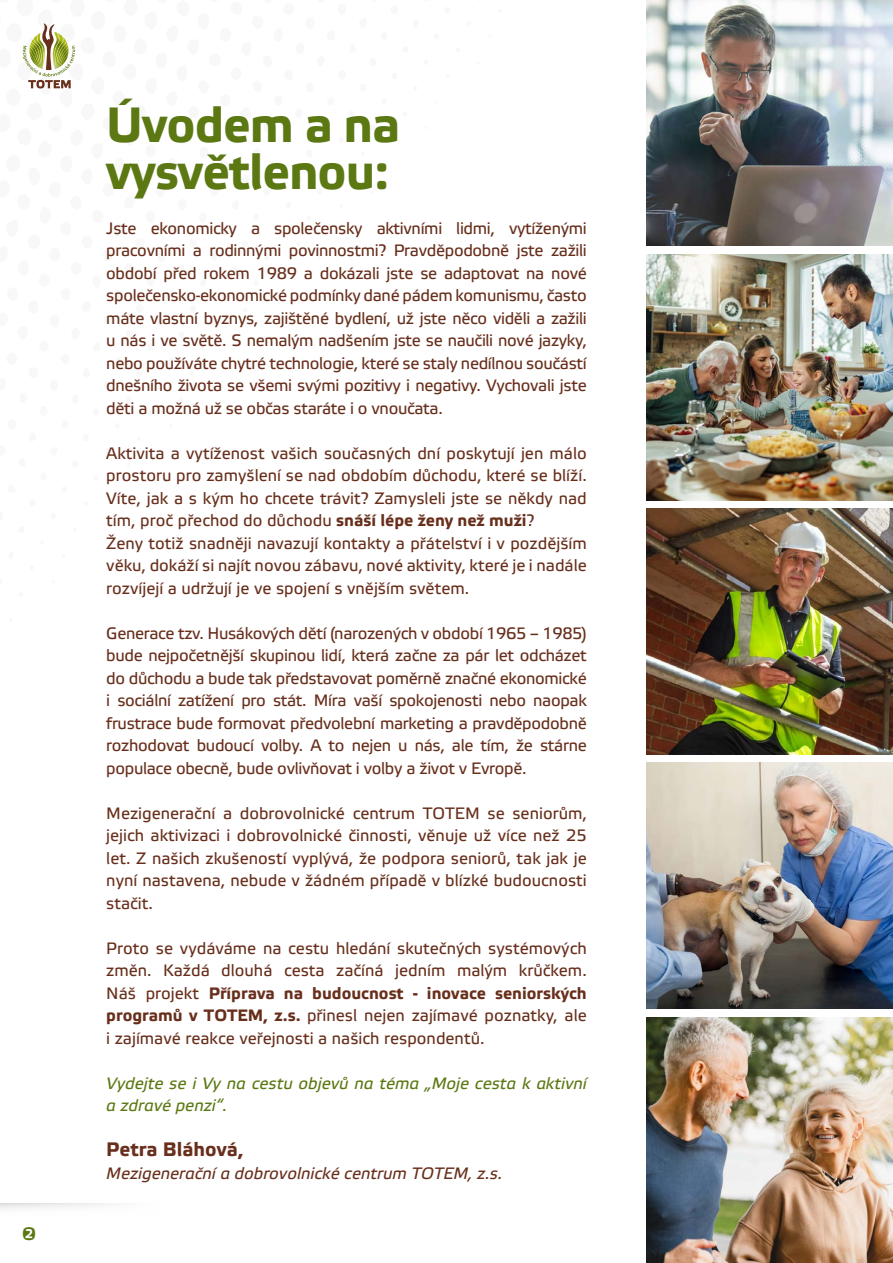
<style>
.page{position:relative;width:893px;height:1263px;background:#fff}
.page>*{position:absolute;margin:0;border:0;box-sizing:border-box;transform-origin:0 0}
.t1{font:700 49.5px/46.5px "Etelka Text Pro";letter-spacing:-.02em;color:#5b7813}
.t2{font:700 19.5px "Etelka Text Pro";color:#682f1c}
.t3{font:700 18px "Etelka Text Pro";color:#5b7813}
.t4{font:16.5px/22.5px "Etelka Text Pro";color:#682f1c;text-align:justify}
.t5{font:italic 16.5px/22.5px "Etelka Text Pro";color:#5b7813}
.t6{font:italic 16.5px "Etelka Text Pro";color:#682f1c}
.s1{font-weight:700}
</style>
<div class="page">
<svg style="left:23px;top:23px;width:52px;height:65px"></svg>
<img style="left:646px;top:763px;width:247px;height:246px">
<img style="left:646px;top:509px;width:247px;height:245px">
<img style="left:646px;top:254px;width:247px;height:246px">
<img style="left:646px;top:0;width:247px;height:246px">
<img style="left:646px;top:1017px;width:247px;height:246px">
<svg style="left:0;top:1203px;width:115px;height:6px"></svg>
<p class="t3" style="left:22px;top:1224px;width:15px">2</p>
<h1 class="t1" style="left:106px;top:104px;width:295px">Úvodem a na vysvětlenou:</h1>
<p class="t4" style="left:106px;top:218px;width:482px">Jste ekonomicky a společensky aktivními lidmi, vytíženými pracovními a rodinnými povinnostmi? Pravděpodobně jste zažili období před rokem 1989 a dokázali jste se adaptovat na nové společensko-ekonomické podmínky dané pádem komunismu, často máte vlastní byznys, zajištěné bydlení, už jste něco viděli a zažili u nás i ve světě. S nemalým nadšením jste se naučili nové jazyky, nebo používáte chytré technologie, které se staly nedílnou součástí dnešního života se všemi svými pozitivy i negativy. Vychovali jste děti a možná už se občas staráte i o vnoučata.</p>
<p class="t4" style="left:106px;top:443px;width:482px;text-align:left">Aktivita a vytíženost vašich současných dní poskytují jen málo prostoru pro zamyšlení se nad obdobím důchodu, které se blíží.<br>Víte, jak a s kým ho chcete trávit? Zamysleli jste se někdy nad tím, proč přechod do důchodu <span class="s1">snáší lépe ženy než muži</span>?<br>Ženy totiž snadněji navazují kontakty a přátelství i v pozdějším věku, dokáží si najít novou zábavu, nové aktivity, které je i nadále rozvíjejí a udržují je ve spojení s vnějším světem.</p>
<p class="t4" style="left:106px;top:623px;width:482px">Generace tzv. Husákových dětí (narozených v období 1965 – 1985) bude nejpočetnější skupinou lidí, která začne za pár let odcházet do důchodu a bude tak představovat poměrně značné ekonomické i sociální zatížení pro stát. Míra vaší spokojenosti nebo naopak frustrace bude formovat předvolební marketing a pravděpodobně rozhodovat budoucí volby. A to nejen u nás, ale tím, že stárne populace obecně, bude ovlivňovat i volby a život v Evropě.</p>
<p class="t4" style="left:106px;top:803px;width:482px">Mezigenerační a dobrovolnické centrum TOTEM se seniorům, jejich aktivizaci i dobrovolnické činnosti, věnuje už více než 25 let. Z našich zkušeností vyplývá, že podpora seniorů, tak jak je nyní nastavena, nebude v žádném případě v blízké budoucnosti stačit.</p>
<p class="t4" style="left:106px;top:938px;width:482px">Proto se vydáváme na cestu hledání skutečných systémových změn. Každá dlouhá cesta začíná jedním malým krůčkem.<br>Náš projekt <span class="s1">Příprava na budoucnost - inovace seniorských programů v TOTEM, z.s.</span> přinesl nejen zajímavé poznatky, ale i zajímavé reakce veřejnosti a našich respondentů.</p>
<p class="t5" style="left:106px;top:1073px;width:482px">Vydejte se i Vy na cestu objevů na téma „Moje cesta k aktivní a zdravé penzi“.</p>
<p class="t2" style="left:106px;top:1139px;width:139px">Petra Bláhová,</p>
<p class="t6" style="left:106px;top:1164px;width:398px">Mezigenerační a dobrovolnické centrum TOTEM, z.s.</p>
</div>
